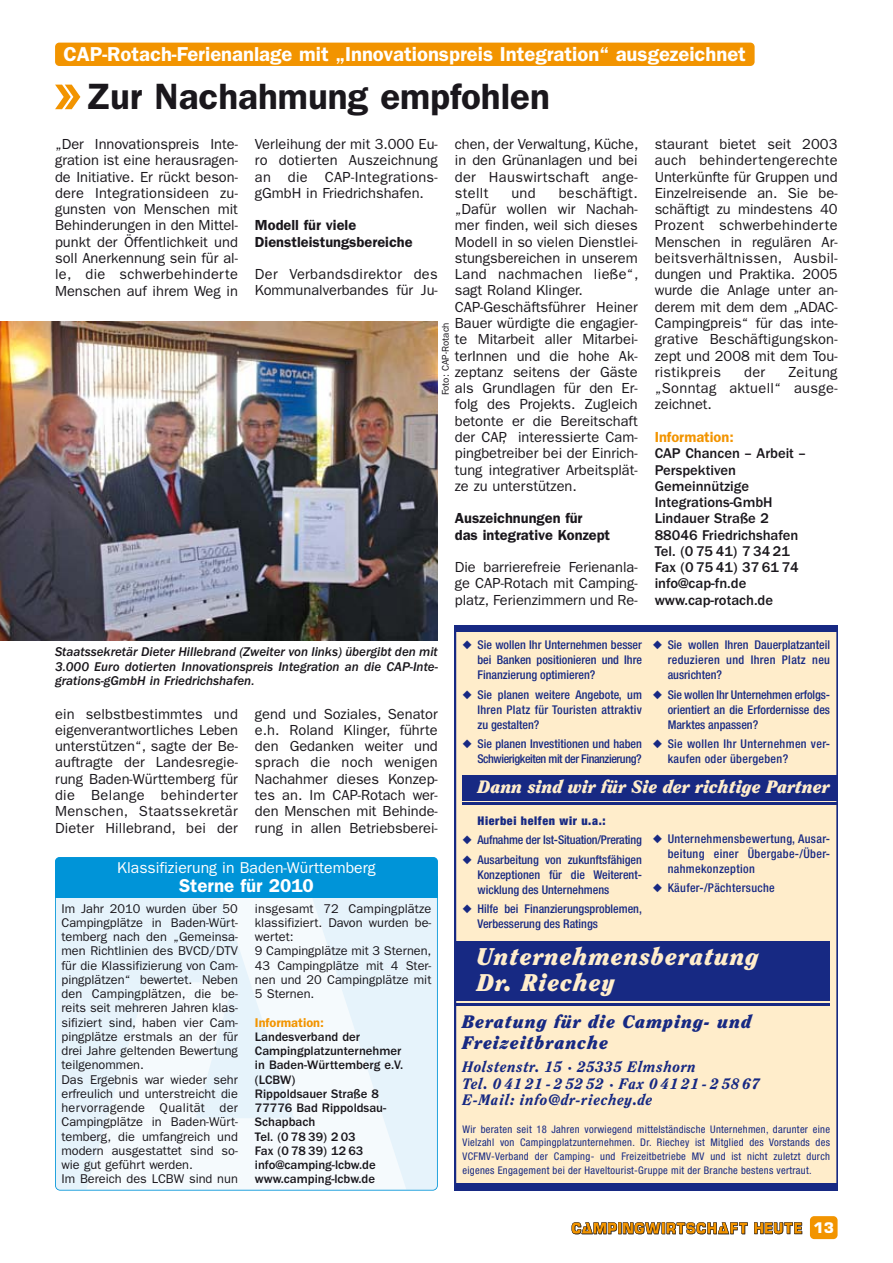
<style>
.page{position:relative;width:893px;height:1263px;background:#fff}
.page>*{position:absolute;margin:0;border:0;box-sizing:border-box;transform-origin:0 0}
.t1{font:600 36.75px "Franklin Gothic";color:#1a171c}
.t2{font:italic 900 24.15px/26.5px "Clearface";letter-spacing:.035em;color:#ffedcb}
.t3{font:600 20.25px "Franklin Gothic";color:#fff}
.t4{font:600 18.75px "Franklin Gothic";color:#fff}
.t5{font:italic 900 18.15px/21.1px "Clearface";letter-spacing:.05em;color:#172983}
.t6{font:italic 900 17.85px "Clearface";color:#ffedcb}
.t7{font:15.75px "Franklin Gothic";color:#fff}
.t8{font:italic 800 15.15px/16.6px "Clearface";letter-spacing:.045em;color:#172983}
.t9{font:14.7px/16.2px "Franklin Gothic";color:#1a171c;text-align:justify}
.t10{font:500 14.7px/16.2px "Franklin Gothic";color:#1a171c}
.t11{font:600 14.7px/16.2px "Franklin Gothic";color:#1a171c}
.t12{font:600 14.7px "Franklin Gothic";color:#f29400}
.t13{font:700 14.25px "Eurostile";color:#fff}
.t14{font:italic 500 13.2px/14.7px "Franklin Gothic";color:#1a171c;text-align:justify}
.t15{font:12.75px/14.2px "Franklin Gothic";color:#1a171c}
.t16{font:500 12.75px/14.2px "Franklin Gothic";color:#1a171c}
.t17{font:600 12.75px "Franklin Gothic";color:#f29400}
.t18{font:500 condensed 12px/15px "Helvetica Neue";color:#172983;text-align:justify}
.t19{font:500 condensed 12px/15px "Helvetica Neue";letter-spacing:.03em;color:#172983}
.t20{font:500 condensed 12px/15.1px "Helvetica Neue";letter-spacing:-.035em;color:#172983;text-align:right}
.t21{font:900 condensed 12px "Helvetica Neue";letter-spacing:.05em;color:#172983}
.t22{font:condensed 10.5px/13.5px "Helvetica Neue";letter-spacing:.03em;color:#172983;text-align:justify}
.t23{font:9.75px "Franklin Gothic";color:#1a171c}
</style>
<div class="page">
<div style="left:810px;top:1216px;width:27px;height:23px;background:#f29400;border-radius:4px"></div>
<svg style="left:572px;top:1222px;width:176px;height:12px"></svg>
<svg style="left:754px;top:1222px;width:48px;height:12px"></svg>
<div style="left:55px;top:43px;width:699px;height:23px;background:#f29400;border-radius:4px"></div>
<svg style="left:55px;top:85px;width:25px;height:24px"></svg>
<div style="left:56px;top:858px;width:381px;height:332px;background:#e6f3fb;border-radius:4px"></div>
<svg style="left:87px;top:898px;width:318px;height:290px;fill:#f5fafd"></svg>
<div style="left:55px;top:857px;width:383px;height:334px;border:2px solid #0094d8;border-radius:5px"></div>
<div style="left:55px;top:857px;width:383px;height:41px;background:#0094d8;border-radius:4px"></div>
<div style="left:55px;top:876px;width:383px;height:22px;background:#0094d8"></div>
<svg style="left:455px;top:625px;width:382px;height:566px;background:#d3c8bd"></svg>
<hr style="left:462px;top:803px;width:375px;height:2px;background:#172983">
<img style="left:0;top:322px;width:438px;height:319px">
<h3 class="t3" style="left:64px;top:47px;width:684px">CAP-Rotach-Ferienanlage mit „Innovationspreis Integration“ ausgezeichnet</h3>
<h1 class="t1" style="left:86px;top:84px;width:465px">Zur Nachahmung empfohlen</h1>
<p class="t9" style="left:55px;top:137px;width:184px">„Der Innovationspreis Inte&shy;gration ist eine herausragen&shy;de Initiative. Er rückt beson&shy;dere Integrationsideen zu&shy;gunsten von Menschen mit Behinderungen in den Mittel&shy;punkt der Öffentlichkeit und soll Anerkennung sein für al&shy;le, die schwerbehinderte Menschen auf ihrem Weg in</p>
<p class="t9" style="left:455px;top:137px;width:185px">chen, der Verwaltung, Küche, in den Grünanlagen und bei der Hauswirtschaft ange&shy;stellt</p>
<p class="t9" style="left:255px;top:137px;width:184px">Verleihung der mit 3.000 Eu&shy;ro dotierten Auszeichnung an die CAP-Integrations&shy;gGmbH in Friedrichshafen.</p>
<p class="t11" style="left:255px;top:219px;width:159px">Modell für viele<br>Dienstleistungsbereiche</p>
<p class="t9" style="left:255px;top:267px;width:184px">Der Verbandsdirektor des<br>Kommunalverbandes für Ju-</p>
<p class="t9" style="left:455px;top:186px;width:185px;text-align:left;text-indent:104px">beschäftigt. „Dafür wollen wir Nachah&shy;mer finden, weil sich dieses<br>Modell in so vielen Dienstlei&shy;stungsbereichen in unserem<br>Land nachmachen ließe“, sagt Roland Klinger.<br>CAP-Geschäftsführer Heiner<br>Bauer würdigte die engagier&shy;te Mitarbeit aller Mitarbei&shy;terInnen und die hohe Ak&shy;zeptanz seitens der Gäste als Grundlagen für den Er&shy;folg des Projekts. Zugleich betonte er die Bereitschaft der CAP, interessierte Cam&shy;pingbetreiber bei der Einrich&shy;tung integrativer Arbeitsplät&shy;ze zu unterstützen.</p>
<p class="t11" style="left:455px;top:511px;width:157px">Auszeichnungen für<br>das integrative Konzept</p>
<p class="t9" style="left:455px;top:560px;width:184px">Die barrierefreie Ferienanla&shy;ge CAP-Rotach mit Camping&shy;platz, Ferienzimmern und Re-</p>
<p class="t9" style="left:511px;top:186px;width:26px">und</p>
<p class="t23" style="left:442px;top:395px;width:74px;rotate:-90deg">Foto: CAP-Rotach</p>
<p class="t9" style="left:655px;top:137px;width:184px">staurant bietet seit 2003 auch behindertengerechte Unterkünfte für Gruppen und Einzelreisende an. Sie be&shy;schäftigt zu mindestens 40<br>Prozent schwerbehinderte Menschen in regulären Ar&shy;beitsverhältnissen, Ausbil&shy;dungen und Praktika. 2005 wurde die Anlage unter an&shy;derem mit dem dem „ADAC-Campingpreis“ für das inte&shy;grative Beschäftigungskon&shy;zept und 2008 mit dem Tou&shy;ristikpreis</p>
<p class="t9" style="left:655px;top:365px;width:184px;text-indent:134px">Zeitung „Sonntag aktuell“ ausge&shy;zeichnet.</p>
<p class="t12" style="left:655px;top:432px;width:81px">Information:</p>
<p class="t10" style="left:655px;top:446px;width:153px">CAP Chancen – Arbeit –<br>Perspektiven<br>Gemeinnützige<br>Integrations-GmbH<br>Lindauer Straße 2<br>88046 Friedrichshafen<br>Tel. (0 75 41) 7 34 21<br>Fax (0 75 41) 37 61 74 info@cap-fn.de www.cap-rotach.de</p>
<p class="t9" style="left:744px;top:365px;width:23px">der</p>
<p class="t14" style="left:55px;top:646px;width:384px">Staatssekretär Dieter Hillebrand (Zweiter von links) übergibt den mit 3.000 Euro dotierten Innovationspreis Integration an die CAP-Inte&shy;grations-gGmbH in Friedrichshafen.</p>
<p class="t9" style="left:55px;top:707px;width:184px">ein selbstbestimmtes und eigenverantwortliches Leben unterstützen“, sagte der Be&shy;auftragte der Landesregie&shy;rung Baden-Württemberg für die Belange behinderter Menschen, Staatssekretär Dieter Hillebrand, bei der</p>
<p class="t9" style="left:255px;top:707px;width:184px">gend und Soziales, Senator e.h. Roland Klinger, führte den Gedanken weiter und sprach die noch wenigen Nachahmer dieses Konzep&shy;tes an. Im CAP-Rotach wer&shy;den Menschen mit Behinde&shy;rung in allen Betriebsberei-</p>
<p class="t7" style="left:117px;top:862px;width:260px">Klassifizierung in Baden-Württemberg</p>
<p class="t4" style="left:179px;top:879px;width:136px">Sterne für 2010</p>
<p class="t15" style="left:61px;top:902px;width:178px">Im Jahr 2010 wurden über 50<br>Campingplätze in Baden-Würt&shy;temberg nach den „Gemeinsa&shy;men Richtlinien des BVCD/DTV für die Klassifizierung von Cam&shy;pingplätzen“ bewertet. Neben den Campingplätzen, die be&shy;reits seit mehreren Jahren klas&shy;sifiziert sind, haben vier Cam&shy;pingplätze erstmals an der für drei Jahre geltenden Bewertung teilgenommen.<br>Das Ergebnis war wieder sehr erfreulich und unterstreicht die hervorragende Qualität der<br>Campingplätze in Baden-Würt&shy;temberg, die umfangreich und modern ausgestattet sind so&shy;wie gut geführt werden.<br>Im Bereich des LCBW sind nun</p>
<p class="t15" style="left:255px;top:902px;width:178px">insgesamt 72 Campingplätze klassifiziert. Davon wurden be&shy;wertet:<br>9 Campingplätze mit 3 Sternen,<br>43 Campingplätze mit 4 Ster&shy;nen und 20 Campingplätze mit<br>5 Sternen.</p>
<p class="t17" style="left:255px;top:1018px;width:70px">Information:</p>
<p class="t16" style="left:255px;top:1031px;width:150px">Landesverband der<br>Campingplatzunternehmer in Baden-Württemberg e.V. (LCBW)<br>Rippoldsauer Straße 8<br>77776 Bad Rippoldsau-<br>Schapbach<br>Tel. (0 78 39) 2 03<br>Fax (0 78 39) 12 63 info@camping-lcbw.de www.camping-lcbw.de</p>
<p class="t18" style="left:477px;top:638px;width:166px;text-indent:-15px">◆ Sie wollen Ihr Unternehmen besser bei Banken positionieren und Ihre Finanzierung optimieren?</p>
<p class="t18" style="left:477px;top:688px;width:166px;text-indent:-15px">◆ Sie planen weitere Angebote, um Ihren Platz für Touristen attraktiv zu gestalten?</p>
<p class="t20" style="left:462px;top:737px;width:181px">◆ Sie planen Investitionen und haben<br>Schwierigkeiten mit der Finanzierung?</p>
<p class="t18" style="left:668px;top:638px;width:164px;text-indent:-15px">◆ Sie wollen Ihren Dauerplatzanteil reduzieren und Ihren Platz neu ausrichten?</p>
<p class="t18" style="left:668px;top:688px;width:164px;text-indent:-15px">◆ Sie wollen Ihr Unternehmen erfolgs&shy;orientiert an die Erfordernisse des Marktes anpassen?</p>
<p class="t19" style="left:668px;top:737px;width:164px;text-indent:-15px">◆ Sie wollen Ihr Unternehmen ver&shy;kaufen oder übergeben?</p>
<p class="t6" style="left:478px;top:779px;width:354px">Dann sind wir für Sie der richtige Partner</p>
<p class="t21" style="left:477px;top:817px;width:130px">Hierbei helfen wir u.a.:</p>
<p class="t18" style="left:462px;top:834px;width:181px">◆ Aufnahme der Ist-Situation/Prerating</p>
<p class="t18" style="left:477px;top:853px;width:166px;text-indent:-15px">◆ Ausarbeitung von zukunftsfähigen Konzeptionen für die Weiterent&shy;wicklung des Unternehmens</p>
<p class="t18" style="left:477px;top:902px;width:166px;text-indent:-15px">◆ Hilfe bei Finanzierungsproblemen,<br>Verbesserung des Ratings</p>
<p class="t18" style="left:668px;top:832px;width:164px;text-indent:-15px">◆ Unternehmensbewertung, Ausar&shy;beitung einer Übergabe-/Über&shy;nahmekonzeption</p>
<p class="t19" style="left:653px;top:882px;width:124px">◆ Käufer-/Pächtersuche</p>
<h2 class="t2" style="left:477px;top:945px;width:284px">Unternehmensberatung<br>Dr. Riechey</h2>
<p class="t5" style="left:462px;top:1013px;width:290px">Beratung für die Camping- und<br>Freizeitbranche</p>
<p class="t8" style="left:462px;top:1060px;width:299px">Holstenstr. 15 · 25335 Elmshorn<br>Tel. 04121-25252 · Fax 04121-25867<br>E-Mail: info@dr-riechey.de</p>
<p class="t22" style="left:462px;top:1123px;width:369px">Wir beraten seit 18 Jahren vorwiegend mittelständische Unternehmen, darunter eine Vielzahl von Campingplatzunternehmen. Dr. Riechey ist Mitglied des Vorstands des VCFMV-Verband der Camping- und Freizeitbetriebe MV und ist nicht zuletzt durch eigenes Engagement bei der Haveltourist-Gruppe mit der Branche bestens vertraut.</p>
<p class="t13" style="left:813px;top:1222px;width:22px">13</p>
</div>
